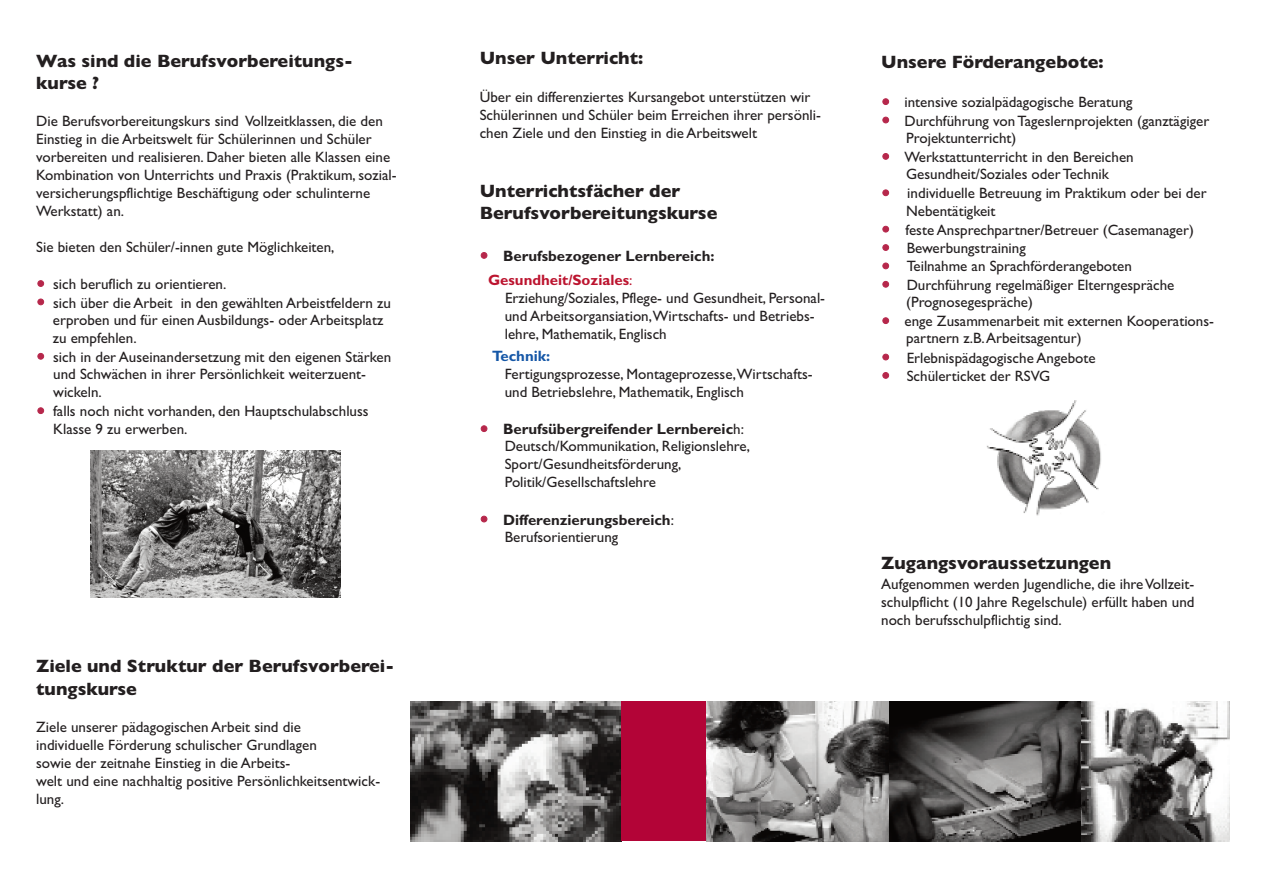
<style>
.page{position:relative;width:1263px;height:893px;background:#fff}
.page>*{position:absolute;margin:0;border:0;box-sizing:border-box;transform-origin:0 0}
.t1{font:700 18px/21.6px "Gill Sans";color:#231f20}
.t2{font:15px/18px "Gill Sans";color:#231f20}
.t3{font:700 15px/23.5px "Gill Sans";color:#231f20}
.t4{font:700 15px "Gill Sans";color:#1557a7}
.s1{color:#bc142f}
.s2{font-weight:400;color:#bc142f}
.s3{font-weight:700}
.s4{font-weight:400}
</style>
<div class="page">
<img style="left:986px;top:400px;width:115px;height:116px">
<img style="left:411px;top:701px;width:211px;height:140px">
<div style="left:622px;top:701px;width:85px;height:140px;background:#b30437"></div>
<img style="left:707px;top:701px;width:523px;height:140px">
<img style="left:91px;top:451px;width:249px;height:146px">
<p class="t1" style="left:36px;top:50px;width:318px">Was sind die Berufsvorbereitungs&shy;kurse ?</p>
<p class="t2" style="left:36px;top:112px;width:362px">Die Berufsvorbereitungskurs sind Vollzeitklassen, die den Einstieg in die Arbeitswelt für Schülerinnen und Schüler vorbereiten und realisieren. Daher bieten alle Klassen eine Kombination von Unterrichts und Praxis (Praktikum, sozial&shy;versicherungspflichtige Beschäftigung oder schulinterne Werkstatt) an.</p>
<p class="t2" style="left:36px;top:238px;width:300px">Sie bieten den Schüler/-innen gute Möglichkeiten,</p>
<p class="t2" style="left:53px;top:275px;width:340px">sich beruflich zu orientieren.<br>sich über die Arbeit in den gewählten Arbeistfeldern zu erproben und für einen Ausbildungs- oder Arbeitsplatz zu empfehlen.<br>sich in der Auseinandersetzung mit den eigenen Stärken</p>
<p class="t2" style="left:53px;top:365px;width:317px;line-height:18.6px">und Schwächen in ihrer Persönlichkeit weiterzuent&shy;wickeln.<br>falls noch nicht vorhanden, den Hauptschulabschluss</p>
<p class="t2" style="left:53px;top:420px;width:136px">Klasse 9 zu erwerben.</p>
<p class="t1" style="left:36px;top:654px;width:360px;line-height:22.5px">Ziele und Struktur der Berufsvorberei&shy;tungskurse</p>
<p class="t2" style="left:36px;top:718px;width:345px">Ziele unserer pädagogischen Arbeit sind die<br>individuelle Förderung schulischer Grundlagen<br>sowie der zeitnahe Einstieg in die Arbeits-<br>welt und eine nachhaltig positive Persönlichkeitsentwick&shy;lung.</p>
<p class="t1" style="left:480px;top:47px;width:165px">Unser Unterricht:</p>
<p class="t2" style="left:480px;top:88px;width:343px">Über ein differenziertes Kursangebot unterstützen wir<br>Schülerinnen und Schüler beim Erreichen ihrer persönli&shy;chen Ziele und den Einstieg in die Arbeitswelt</p>
<p class="t1" style="left:480px;top:180px;width:239px">Unterrichtsfächer der<br>Berufsvorbereitungskurse</p>
<p class="t3" style="left:488px;top:245px;width:228px;text-indent:15px">Berufsbezogener Lernbereich:<br><span class="s1">Gesundheit/Soziales</span><span class="s2">:</span></p>
<p class="t2" style="left:505px;top:289px;width:322px">Erziehung/Soziales, Pflege- und Gesundheit, Personal&shy;und Arbeitsorgansiation,Wirtschafts- und Betriebs&shy;lehre, Mathematik, Englisch</p>
<p class="t4" style="left:492px;top:347px;width:59px">Technik:</p>
<p class="t2" style="left:505px;top:365px;width:309px">Fertigungsprozesse, Montageprozesse,Wirtschafts&shy;und Betriebslehre, Mathematik, Englisch</p>
<p class="t2" style="left:503px;top:420px;width:249px"><span class="s3">Berufsübergreifender Lernbereic</span>h:<br>Deutsch/Kommunikation, Religionslehre, Sport/Gesundheitsförderung, Politik/Gesellschaftslehre</p>
<p class="t3" style="left:503px;top:511px;width:172px;line-height:17.1px">Differenzierungsbereich<span class="s4">:<br>Berufsorientierung</span></p>
<p class="t1" style="left:881px;top:51px;width:224px">Unsere Förderangebote:</p>
<p class="t2" style="left:904px;top:94px;width:306px">intensive sozialpädagogische Beratung<br>Durchführung von Tageslernprojekten (ganztägiger<br>Projektunterricht)</p>
<p class="t2" style="left:904px;top:149px;width:231px;line-height:17.1px">Werkstattunterricht in den Bereichen<br>Gesundheit/Soziales oder Technik</p>
<p class="t2" style="left:906px;top:185px;width:302px;line-height:17.1px">individuelle Betreuung im Praktikum oder bei der<br>Nebentätigkeit</p>
<p class="t2" style="left:905px;top:221px;width:290px">feste Ansprechpartner/Betreuer (Casemanager)<br>Bewerbungstraining<br>Teilnahme an Sprachförderangeboten Durchführung regelmäßiger Elterngespräche (Prognosegespräche)</p>
<p class="t2" style="left:904px;top:313px;width:311px;line-height:17.1px">enge Zusammenarbeit mit externen Kooperations&shy;partnern z.B.Arbeitsagentur)</p>
<p class="t2" style="left:907px;top:349px;width:190px">Erlebnispädagogische Angebote<br>Schülerticket der RSVG</p>
<p class="t1" style="left:881px;top:552px;width:231px">Zugangsvoraussetzungen</p>
<p class="t2" style="left:881px;top:575px;width:315px;text-align:justify">Aufgenommen werden Jugendliche, die ihreVollzeit&shy;schulpflicht (10 Jahre Regelschule) erfüllt haben und noch berufsschulpflichtig sind.</p>
</div>
